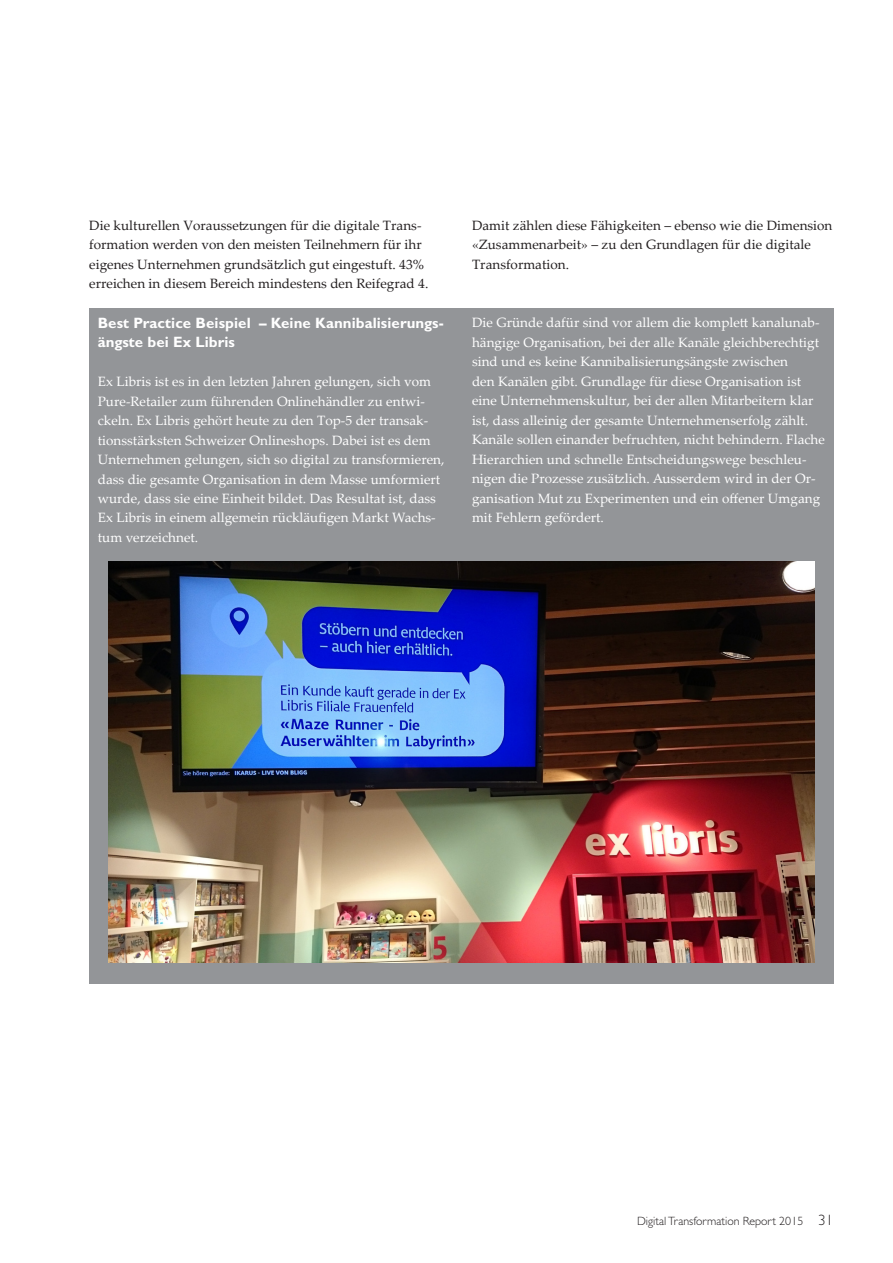
<style>
.page{position:relative;width:893px;height:1263px;background:#fff}
.page>*{position:absolute;margin:0;border:0;box-sizing:border-box;transform-origin:0 0}
.t1{font:700 15px/19.5px "Gill Sans MT Pro";color:#fff}
.t2{font:13.5px/19.5px "Palatino Linotype";color:#fff}
.t3{font:13.5px/19.5px "Palatino Linotype";color:#231f20}
.t4{font:300 12px "Gill Sans MT Pro";color:#231f20}
.s1{font-size:15px}
</style>
<div class="page">
<div style="left:89px;top:308px;width:744px;height:675px;background:#939598"></div>
<img style="left:108px;top:561px;width:707px;height:402px">
<p class="t3" style="left:89px;top:215px;width:341px">Die kulturellen Voraussetzungen für die digitale Trans&shy;formation werden von den meisten Teilnehmern für ihr eigenes Unternehmen grundsätzlich gut eingestuft. 43% erreichen in diesem Bereich mindestens den Reifegrad 4.</p>
<p class="t3" style="left:472px;top:215px;width:362px">Damit zählen diese Fähigkeiten – ebenso wie die Dimension «Zusammenarbeit» – zu den Grundlagen für die digitale<br>Transformation.</p>
<p class="t1" style="left:98px;top:312px;width:347px">Best Practice Beispiel – Keine Kannibalisierungs&shy;ängste bei Ex Libris</p>
<p class="t2" style="left:98px;top:371px;width:348px">Ex Libris ist es in den letzten Jahren gelungen, sich vom Pure-Retailer zum führenden Onlinehändler zu entwi&shy;ckeln. Ex Libris gehört heute zu den Top-5 der transak&shy;tionsstärksten Schweizer Onlineshops. Dabei ist es dem Unternehmen gelungen, sich so digital zu transformieren, dass die gesamte Organisation in dem Masse umformiert wurde, dass sie eine Einheit bildet. Das Resultat ist, dass Ex Libris in einem allgemein rückläufigen Markt Wachs&shy;tum verzeichnet.</p>
<p class="t2" style="left:472px;top:313px;width:354px">Die Gründe dafür sind vor allem die komplett kanalunab&shy;hängige Organisation, bei der alle Kanäle gleichberechtigt sind und es keine Kannibalisierungsängste zwischen<br>den Kanälen gibt. Grundlage für diese Organisation ist eine Unternehmenskultur, bei der allen Mitarbeitern klar ist, dass alleinig der gesamte Unternehmenserfolg zählt.<br>Kanäle sollen einander befruchten, nicht behindern. Flache Hierarchien und schnelle Entscheidungswege beschleu&shy;nigen die Prozesse zusätzlich. Ausserdem wird in der Or&shy;ganisation Mut zu Experimenten und ein offener Umgang mit Fehlern gefördert.</p>
<p class="t4" style="left:637px;top:1213px;width:198px">Digital Transformation Report 2015 <span class="s1">31</span></p>
</div>
